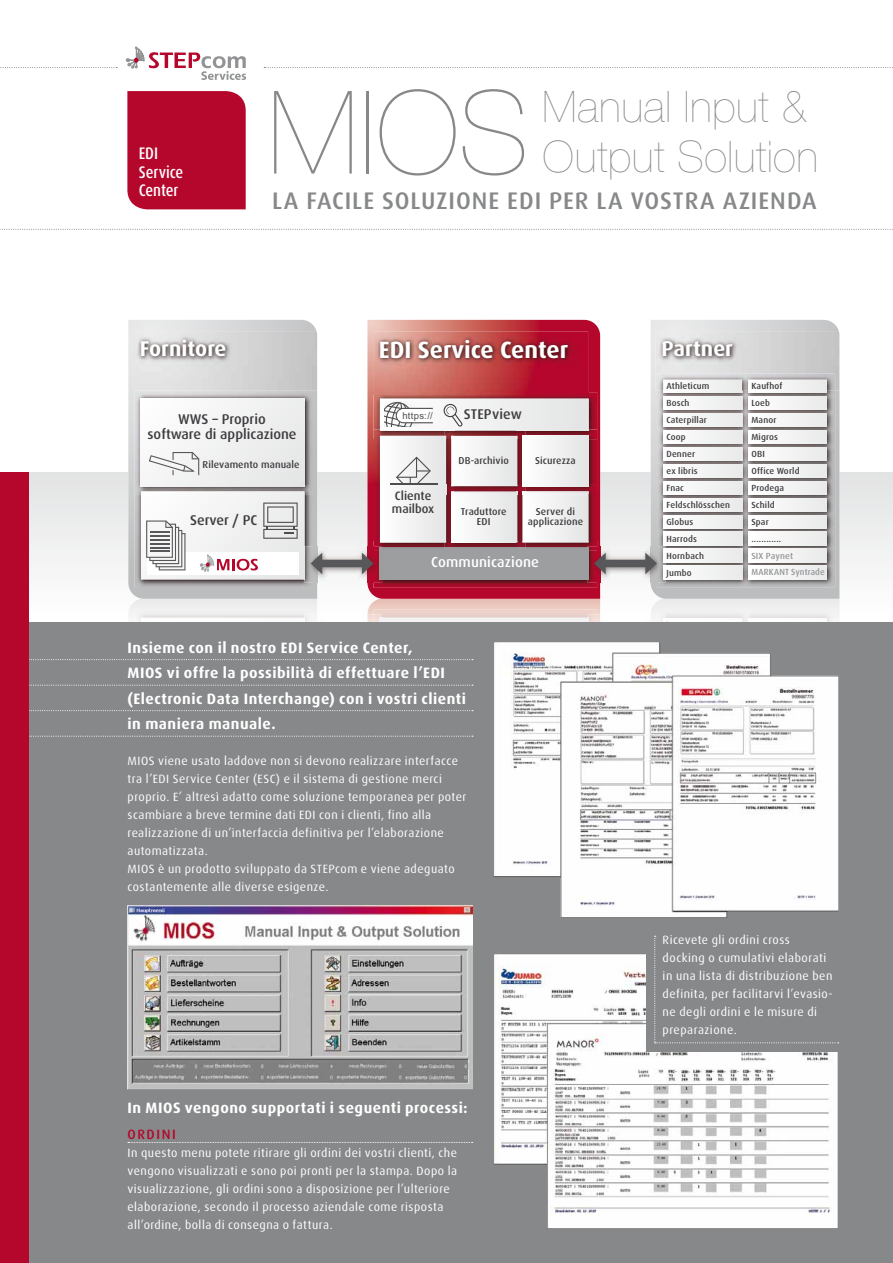
<style>
.page{position:relative;width:893px;height:1263px;background:#fff}
.page>*{position:absolute;margin:0;border:0;box-sizing:border-box;transform-origin:0 0}
.t1{font:200 115.5px "Helvetica Neue LT Std";color:#87888a}
.t2{font:200 43.5px/50.2px "Helvetica Neue LT Std";letter-spacing:.015em;color:#87888a}
.t3{font:500 24px "Dax OT";letter-spacing:.04em;color:#87888a}
.t4{font:700 23.7px "Dax OT";color:#fff}
.t5{font:700 21.45px "Dax OT";color:#fff}
.t6{font:500 condensed 16.8px/18.5px "Dax OT";letter-spacing:-.005em;color:#fff}
.t7{font:700 15px/25.5px "Dax OT";letter-spacing:.035em;color:#fff}
.t8{font:500 14.4px "Dax OT";letter-spacing:.01em;color:#fff}
.t9{font:500 14.1px "Dax OT";color:#3e3d40}
.t10{font:500 13.5px "Dax OT";color:#b5072b}
.t11{font:500 12.15px/13.4px "Dax OT";color:#3e3d40}
.t12{font:12px/18px "Dax OT";letter-spacing:.04em;color:#fff}
.t13{font:500 10.05px/10.1px "Dax OT";letter-spacing:.01em;color:#3e3d40;text-align:center}
.t14{font:9.45px "Arial";letter-spacing:.03em;color:#4e4e50}
.t15{font:500 8.85px/17px "Dax OT";letter-spacing:.015em;color:#3e3d40}
.t16{font:500 8.85px/17px "Dax OT";letter-spacing:.01em;color:#949597}
.t17{font:500 8.85px "Dax OT";letter-spacing:.015em;color:#3d3d3f}
</style>
<div class="page">
<svg style="left:29px;top:472px;width:864px;height:136px"></svg>
<div style="left:128px;top:599px;width:189px;height:18px;background:#ededee"></div>
<img style="left:367px;top:599px;width:233px;height:15px">
<div style="left:651px;top:599px;width:188px;height:18px;background:#ededee"></div>
<img style="left:135px;top:609px;width:178px;height:13px">
<img style="left:141px;top:618px;width:163px;height:4px">
<img style="left:374px;top:609px;width:223px;height:9px">
<img style="left:657px;top:610px;width:178px;height:12px">
<img style="left:665px;top:618px;width:77px;height:4px">
<img style="left:748px;top:618px;width:79px;height:4px">
<img style="left:588px;top:614px;width:77px;height:8px">
<svg style="left:588px;top:618px;width:9px;height:4px"></svg>
<img style="left:304px;top:614px;width:78px;height:8px">
<img style="left:752px;top:620px;width:72px;height:2px">
<img style="left:666px;top:620px;width:25px;height:2px">
<svg style="left:128px;top:320px;width:189px;height:279px;background:#cfd0d1"></svg>
<svg style="left:367px;top:320px;width:233px;height:279px;background:#c33c4e"></svg>
<svg style="left:651px;top:320px;width:188px;height:279px;background:#cbcdce"></svg>
<img style="left:135px;top:392px;width:178px;height:93px">
<div style="left:141px;top:399px;width:164px;height:86px;background:#f0f1f1"></div>
<img style="left:135px;top:495px;width:178px;height:93px">
<img style="left:135px;top:485px;width:176px;height:10px">
<img style="left:141px;top:485px;width:164px;height:1px">
<img style="left:374px;top:579px;width:223px;height:9px">
<img style="left:374px;top:392px;width:223px;height:7px">
<img style="left:657px;top:391px;width:178px;height:196px">
<hr style="left:663px;top:391px;width:79px;height:2px;background:#f4f4f5">
<div style="left:663px;top:397px;width:79px;height:13px;background:#f4f4f5"></div>
<div style="left:663px;top:413px;width:79px;height:14px;background:#f4f4f5"></div>
<div style="left:663px;top:430px;width:79px;height:14px;background:#f4f4f5"></div>
<div style="left:663px;top:447px;width:79px;height:14px;background:#f4f4f5"></div>
<div style="left:663px;top:464px;width:79px;height:13px;background:#f4f4f5"></div>
<div style="left:663px;top:481px;width:79px;height:13px;background:#f4f4f5"></div>
<div style="left:663px;top:498px;width:79px;height:13px;background:#f4f4f5"></div>
<div style="left:663px;top:515px;width:79px;height:13px;background:#f4f4f5"></div>
<div style="left:663px;top:532px;width:79px;height:13px;background:#f4f4f5"></div>
<div style="left:665px;top:549px;width:77px;height:13px;background:#f4f4f5"></div>
<div style="left:665px;top:566px;width:77px;height:13px;background:#f4f4f5"></div>
<hr style="left:748px;top:391px;width:79px;height:2px;background:#f4f4f5">
<div style="left:748px;top:397px;width:79px;height:13px;background:#f4f4f5"></div>
<div style="left:748px;top:413px;width:79px;height:14px;background:#f4f4f5"></div>
<div style="left:748px;top:430px;width:79px;height:14px;background:#f4f4f5"></div>
<div style="left:748px;top:447px;width:79px;height:14px;background:#f4f4f5"></div>
<div style="left:748px;top:464px;width:79px;height:13px;background:#f4f4f5"></div>
<div style="left:748px;top:481px;width:79px;height:13px;background:#f4f4f5"></div>
<div style="left:748px;top:498px;width:79px;height:13px;background:#f4f4f5"></div>
<div style="left:748px;top:549px;width:79px;height:13px;background:#f4f4f5"></div>
<div style="left:748px;top:566px;width:79px;height:13px;background:#f4f4f5"></div>
<div style="left:748px;top:515px;width:79px;height:13px;background:#f4f4f5"></div>
<div style="left:748px;top:532px;width:79px;height:13px;background:#f4f4f5"></div>
<img style="left:588px;top:546px;width:77px;height:37px">
<svg style="left:663px;top:549px;width:2px;height:30px"></svg>
<img style="left:304px;top:546px;width:78px;height:37px">
<img style="left:373px;top:332px;width:215px;height:62px">
<img style="left:374px;top:392px;width:214px;height:2px">
<svg style="left:311px;top:399px;width:346px;height:180px"></svg>
<svg style="left:141px;top:491px;width:164px;height:88px"></svg>
<svg style="left:149px;top:452px;width:50px;height:23px"></svg>
<img style="left:134px;top:332px;width:183px;height:59px">
<img style="left:656px;top:332px;width:183px;height:59px">
<img style="left:657px;top:374px;width:178px;height:17px">
<img style="left:663px;top:380px;width:79px;height:11px">
<img style="left:748px;top:380px;width:79px;height:11px">
<img style="left:752px;top:382px;width:30px;height:7px">
<img style="left:666px;top:382px;width:43px;height:7px">
<div style="left:0;top:622px;width:893px;height:641px;background:#87888a"></div>
<svg style="left:0;top:229px;width:893px;height:1px"></svg>
<div style="left:0;top:472px;width:29px;height:791px;background:#b5072b"></div>
<svg style="left:264px;top:67px;width:629px;height:1px"></svg>
<svg style="left:0;top:67px;width:117px;height:1px"></svg>
<img style="left:493px;top:642px;width:345px;height:275px">
<svg style="left:128px;top:1142px;width:345px;height:1px"></svg>
<img style="left:494px;top:954px;width:344px;height:275px">
<div style="left:646px;top:936px;width:203px;height:116px;background:#87888a"></div>
<svg style="left:654px;top:936px;width:185px;height:107px"></svg>
<svg style="left:126px;top:47px;width:120px;height:33px"></svg>
<div style="left:127px;top:91px;width:119px;height:118px;background:#b5072b"></div>
<img style="left:128px;top:906px;width:344px;height:183px">
<svg style="left:29px;top:735px;width:444px;height:2px"></svg>
<svg style="left:29px;top:659px;width:444px;height:27px"></svg>
<svg style="left:29px;top:710px;width:444px;height:1px"></svg>
<h3 class="t6" style="left:139px;top:144px;width:46px">EDI<br>Service<br>Center</h3>
<h1 class="t1" style="left:268px;top:66px;width:263px">MIOS</h1>
<h2 class="t2" style="left:543px;top:81px;width:277px">Manual Input &amp;<br>Output Solution</h2>
<h3 class="t3" style="left:272px;top:186px;width:546px">La facile soluzione EDI per la vostra azienda</h3>
<h3 class="t5" style="left:140px;top:335px;width:88px">Fornitore</h3>
<h3 class="t4" style="left:379px;top:334px;width:191px">EDI Service Center</h3>
<h3 class="t5" style="left:662px;top:335px;width:73px">Partner</h3>
<p class="t17" style="left:666px;top:380px;width:45px">Athleticum</p>
<p class="t17" style="left:751px;top:380px;width:32px">Kaufhof</p>
<p class="t9" style="left:178px;top:410px;width:89px">WWS – Proprio</p>
<p class="t9" style="left:464px;top:405px;width:60px">STEPview</p>
<p class="t9" style="left:147px;top:425px;width:151px">software di applicazione</p>
<p class="t13" style="left:203px;top:459px;width:99px">Rilevamento manuale</p>
<p class="t14" style="left:402px;top:409px;width:32px">https://</p>
<p class="t13" style="left:459px;top:456px;width:52px">DB-archivio</p>
<p class="t13" style="left:535px;top:456px;width:42px">Sicurezza</p>
<p class="t9" style="left:190px;top:511px;width:69px">Server / PC</p>
<p class="t11" style="left:392px;top:489px;width:44px">Cliente mailbox</p>
<p class="t13" style="left:461px;top:506px;width:47px">Traduttore<br>EDI</p>
<p class="t13" style="left:528px;top:506px;width:57px">Server di applicazione</p>
<p class="t8" style="left:431px;top:553px;width:109px">Communicazione</p>
<p class="t7" style="left:128px;top:635px;width:340px">Insieme con il nostro EDI Service Center,<br>MIOS vi offre la possibilità di effettuare l’EDI (Electronic Data Interchange) con i vostri clienti in maniera manuale.</p>
<p class="t12" style="left:128px;top:752px;width:340px">MIOS viene usato laddove non si devono realizzare interfacce tra l’EDI Service Center (ESC) e il sistema di gestione merci proprio. E’ altresì adatto come soluzione temporanea per poter scambiare a breve termine dati EDI con i clienti, fino alla realizzazione di un’interfaccia definitiva per l’elaborazione automatizzata.<br>MIOS è un prodotto sviluppato da STEPcom e viene adeguato costantemente alle diverse esigenze.</p>
<p class="t7" style="left:128px;top:1095px;width:342px">In MIOS vengono supportati i seguenti processi:</p>
<p class="t10" style="left:128px;top:1125px;width:50px">Ordini</p>
<p class="t12" style="left:128px;top:1143px;width:331px">In questo menu potete ritirare gli ordini dei vostri clienti, che vengono visualizzati e sono poi pronti per la stampa. Dopo la visualizzazione, gli ordini sono a disposizione per l’ulteriore elaborazione, secondo il processo aziendale come risposta all’ordine, bolla di consegna o fattura.</p>
<p class="t15" style="left:666px;top:394px;width:65px">Bosch<br>Caterpillar<br>Coop<br>Denner<br>ex libris<br>Fnac<br>Feldschlösschen<br>Globus<br>Harrods<br>Hornbach<br>Jumbo</p>
<p class="t15" style="left:751px;top:394px;width:50px">Loeb<br>Manor<br>Migros<br>OBI<br>Office World<br>Prodega<br>Schild<br>Spar ............</p>
<p class="t16" style="left:751px;top:547px;width:75px">SIX Paynet<br>MARKANT Syntrade</p>
<p class="t12" style="left:663px;top:931px;width:171px">Ricevete gli ordini cross docking o cumulativi elaborati in una lista di distribuzione ben definita, per facilitarvi l’evasio&shy;ne degli ordini e le misure di preparazione.</p>
</div>
